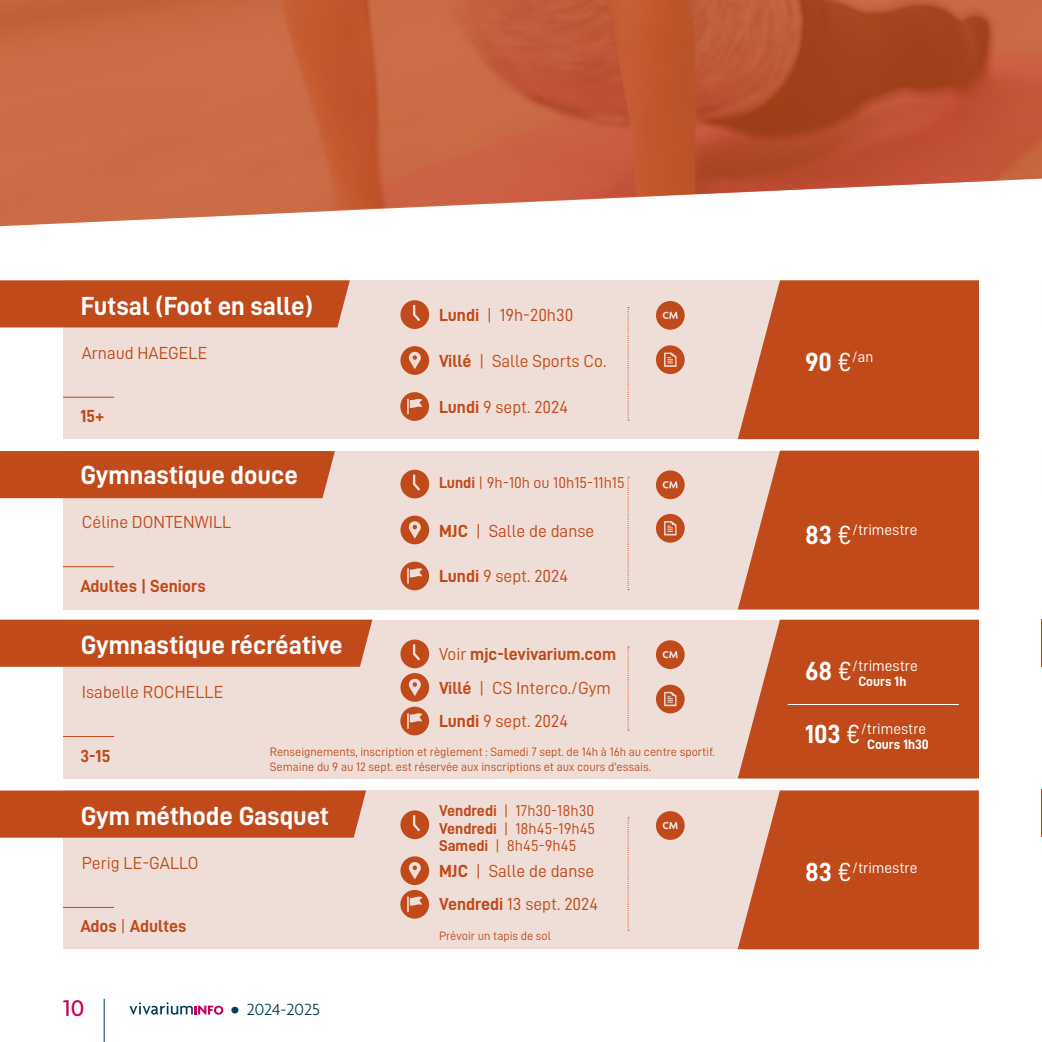
<style>
.page{position:relative;width:1042px;height:1042px;background:#fff}
.page>*{position:absolute;margin:0;border:0;box-sizing:border-box;transform-origin:0 0}
.t1{font:26.25px "D DIN Bold";color:#fff}
.t2{font:500 24.5px "Agenda";color:#c2005f}
.t3{font:17.5px/32.9px "D DIN";color:#c04a1a}
.t4{font:17.5px "D DIN Bold";color:#c04a1a}
.t5{font:300 17.5px "Agenda";color:#003b5a}
.t6{font:15.75px/17.5px "D DIN";color:#c04a1a;text-align:justify}
.t7{font:15.22px "D DIN";color:#fff}
.t8{font:13.47px "D DIN Bold";color:#fff}
.t9{font:12.25px/14.7px "D DIN";color:#c04a1a}
.s1{font-family:"D DIN Bold"}
.s2{font-family:"D DIN"}
.s3{font-family:"D DIN Bold";font-size:26.25px}
.s4{font-size:26.25px}
.s5{font-weight:900}
</style>
<div class="page">
<hr style="left:104px;top:999px;width:1px;height:43px;background:#003b5a">
<svg style="left:129px;top:1002px;width:94px;height:12px"></svg>
<div style="left:63px;top:620px;width:916px;height:158px;background:#efded7"></div>
<div style="left:0;top:620px;width:372px;height:47px;background:#c04a1a"></div>
<svg style="left:738px;top:620px;width:241px;height:158px;background:#c4562a"></svg>
<svg style="left:400px;top:639px;width:29px;height:96px"></svg>
<svg style="left:627px;top:646px;width:2px;height:85px"></svg>
<svg style="left:656px;top:640px;width:29px;height:29px"></svg>
<hr style="left:63px;top:736px;width:51px;height:1px;background:#c04a1a">
<svg style="left:656px;top:685px;width:29px;height:28px"></svg>
<hr style="left:788px;top:704px;width:171px;height:1px;background:#fff">
<svg style="left:0;top:0;width:1042px;height:227px;background:#c86e4e"></svg>
<hr style="left:1041px;top:620px;width:1px;height:47px;background:#c04a1a">
<hr style="left:1041px;top:790px;width:1px;height:47px;background:#c04a1a">
<div style="left:63px;top:790px;width:916px;height:159px;background:#efded7"></div>
<div style="left:0;top:790px;width:366px;height:47px;background:#c04a1a"></div>
<svg style="left:738px;top:790px;width:241px;height:159px;background:#c4572b"></svg>
<svg style="left:400px;top:810px;width:29px;height:29px"></svg>
<svg style="left:400px;top:856px;width:29px;height:62px"></svg>
<svg style="left:627px;top:817px;width:2px;height:114px"></svg>
<svg style="left:656px;top:811px;width:29px;height:29px"></svg>
<hr style="left:63px;top:907px;width:51px;height:1px;background:#c04a1a">
<div style="left:63px;top:451px;width:916px;height:158px;background:#efded7"></div>
<div style="left:0;top:451px;width:335px;height:47px;background:#c04a1a"></div>
<svg style="left:400px;top:470px;width:29px;height:28px"></svg>
<svg style="left:400px;top:561px;width:29px;height:29px"></svg>
<svg style="left:400px;top:515px;width:29px;height:29px"></svg>
<svg style="left:627px;top:477px;width:2px;height:113px"></svg>
<svg style="left:656px;top:470px;width:29px;height:29px"></svg>
<hr style="left:63px;top:566px;width:51px;height:1px;background:#c04a1a">
<svg style="left:738px;top:451px;width:241px;height:158px;background:#c4562a"></svg>
<svg style="left:656px;top:514px;width:29px;height:29px"></svg>
<div style="left:63px;top:280px;width:916px;height:159px;background:#efded7"></div>
<div style="left:0;top:280px;width:350px;height:47px;background:#c04a1a"></div>
<svg style="left:738px;top:280px;width:241px;height:159px;background:#c4572a"></svg>
<svg style="left:400px;top:300px;width:29px;height:29px"></svg>
<svg style="left:400px;top:392px;width:29px;height:29px"></svg>
<svg style="left:400px;top:346px;width:29px;height:29px"></svg>
<svg style="left:627px;top:307px;width:2px;height:113px"></svg>
<svg style="left:656px;top:301px;width:29px;height:29px"></svg>
<hr style="left:63px;top:397px;width:51px;height:1px;background:#c04a1a">
<svg style="left:656px;top:345px;width:29px;height:29px"></svg>
<h1 class="t1" style="left:81px;top:291px;width:234px">Futsal (Foot en salle)</h1>
<p class="t3" style="left:439px;top:298px;width:136px"><span class="s1">Lundi</span> | 19h-20h30</p>
<p class="t3" style="left:439px;top:344px;width:169px"><span class="s1">Villé</span> | Salle Sports Co.</p>
<p class="t3" style="left:439px;top:390px;width:131px"><span class="s1">Lundi</span> 9 sept. 2024</p>
<p class="t3" style="left:82px;top:336px;width:127px">Arnaud HAEGELE</p>
<p class="t7" style="left:852px;top:349px;width:23px">/an</p>
<h1 class="t1" style="left:805px;top:348px;width:48px">90 <span class="s2">€</span></h1>
<p class="t4" style="left:80px;top:406px;width:26px">15+</p>
<h1 class="t1" style="left:81px;top:460px;width:219px">Gymnastique douce</h1>
<p class="t3" style="left:82px;top:506px;width:151px">Céline DONTENWILL</p>
<p class="t4" style="left:80px;top:576px;width:127px">Adultes | Seniors</p>
<h1 class="t1" style="left:81px;top:630px;width:263px">Gymnastique récréative</h1>
<p class="t3" style="left:82px;top:675px;width:143px">Isabelle ROCHELLE</p>
<p class="t6" style="left:439px;top:473px;width:187px"><span class="s1">Lundi</span> | 9h-10h ou 10h15-11h15</p>
<p class="t3" style="left:439px;top:514px;width:157px"><span class="s1">MJC</span> | Salle de danse</p>
<p class="t3" style="left:439px;top:559px;width:131px"><span class="s1">Lundi</span> 9 sept. 2024</p>
<p class="t4" style="left:439px;top:644px;width:179px"><span class="s2">Voir</span> mjc-levivarium.com</p>
<p class="t3" style="left:439px;top:671px;width:173px"><span class="s1">Villé</span> | CS Interco./Gym<br><span class="s1">Lundi</span> 9 sept. 2024</p>
<p class="t4" style="left:80px;top:746px;width:31px">3-15</p>
<p class="t9" style="left:270px;top:744px;width:446px">Renseignements, inscription et règlement : Samedi 7 sept. de 14h à 16h au centre sportif.<br>Semaine du 9 au 12 sept. est réservée aux inscriptions et aux cours d'essais.</p>
<p class="t7" style="left:805px;top:522px;width:114px"><span class="s3">83</span> <span class="s4">€</span>/trimestre</p>
<p class="t7" style="left:805px;top:658px;width:114px"><span class="s3">68</span> <span class="s4">€</span>/trimestre</p>
<p class="t8" style="left:858px;top:674px;width:50px">Cours 1h</p>
<p class="t7" style="left:805px;top:721px;width:123px"><span class="s3">103</span> <span class="s4">€</span>/trimestre</p>
<p class="t8" style="left:867px;top:737px;width:63px">Cours 1h30</p>
<p class="t6" style="left:439px;top:801px;width:158px"><span class="s1">Vendredi</span> | 17h30-18h30<br><span class="s1">Vendredi</span> | 18h45-19h45<br><span class="s1">Samedi</span> | 8h45-9h45</p>
<p class="t3" style="left:439px;top:854px;width:160px"><span class="s1">MJC</span> | Salle de danse<br><span class="s1">Vendredi</span> 13 sept. 2024</p>
<h1 class="t1" style="left:81px;top:801px;width:250px">Gym méthode Gasquet</h1>
<p class="t3" style="left:82px;top:846px;width:118px">Perig LE-GALLO</p>
<p class="t7" style="left:852px;top:859px;width:67px">/trimestre</p>
<h1 class="t1" style="left:805px;top:858px;width:48px">83 <span class="s2">€</span></h1>
<p class="t4" style="left:80px;top:916px;width:107px">Ados <span class="s2">|</span> Adultes</p>
<h2 class="t2" style="left:63px;top:992px;width:23px">10</h2>
<p class="t5" style="left:231px;top:999px;width:90px"><span class="s5">•</span> 2024-2025</p>
<p class="t9" style="left:439px;top:928px;width:113px">Prévoir un tapis de sol</p>
</div>
